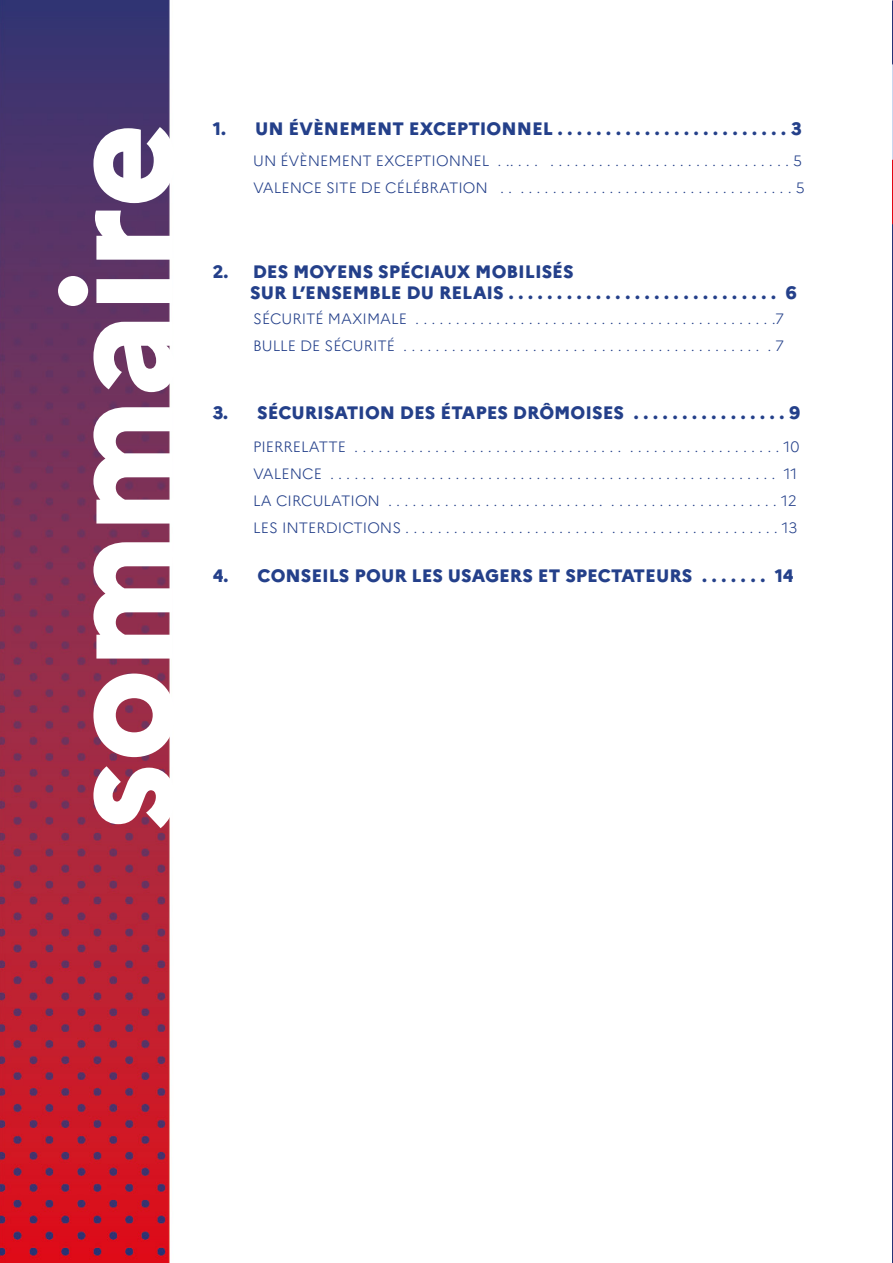
<style>
.page{position:relative;width:893px;height:1263px;background:#fff}
.page>*{position:absolute;margin:0;border:0;box-sizing:border-box;transform-origin:0 0}
.t1{font:800 150px "Marianne";color:#fff}
.t2{font:800 18px/21.6px "Marianne";color:#24408a}
.t3{font:300 15px/27px "Marianne";color:#24408a}
</style>
<div class="page">
<img style="left:0;top:0;width:893px;height:1263px">
<h1 class="t1" style="left:27px;top:832px;width:712px;rotate:-90deg">sommaire</h1>
<p class="t2" style="left:213px;top:118px;width:590px">1. UN ÉVÈNEMENT EXCEPTIONNEL . . . . . . . . . . . . . . . . . . . . . . . . 3</p>
<p class="t3" style="left:253px;top:147px;width:553px">UN ÉVÈNEMENT EXCEPTIONNEL . .. . . . . . . . . . . . . . . . . . . . . . . . . . . . . . . . . . 5<br>VALENCE SITE DE CÉLÉBRATION . . . . . . . . . . . . . . . . . . . . . . . . . . . . . . . . . . . . 5</p>
<p class="t2" style="left:250px;top:260px;width:548px;text-indent:-37px">2. DES MOYENS SPÉCIAUX MOBILISÉS<br>SUR L’ENSEMBLE DU RELAIS . . . . . . . . . . . . . . . . . . . . . . . . . . . . 6</p>
<p class="t3" style="left:253px;top:305px;width:532px">SÉCURITÉ MAXIMALE . . . . . . . . . . . . . . . . . . . . . . . . . . . . . . . . . . . . . . . . . . . . .7<br>BULLE DE SÉCURITÉ . . . . . . . . . . . . . . . . . . . . . . . . . . . . . . . . . . . . . . . . . . . . . 7</p>
<p class="t2" style="left:213px;top:402px;width:589px">3. SÉCURISATION DES ÉTAPES DRÔMOISES . . . . . . . . . . . . . . . . 9</p>
<p class="t3" style="left:253px;top:433px;width:548px">PIERRELATTE . . . . . . . . . . . . . . . . . . . . . . . . . . . . . . . . . . . . . . . . . . . . . . . . . . . . 10<br>VALENCE . . . . . . . . . . . . . . . . . . . . . . . . . . . . . . . . . . . . . . . . . . . . . . . . . . . . . . . 11<br>LA CIRCULATION . . . . . . . . . . . . . . . . . . . . . . . . . . . . . . . . . . . . . . . . . . . . . . . . 12<br>LES INTERDICTIONS . . . . . . . . . . . . . . . . . . . . . . . . . . . . . . . . . . . . . . . . . . . . . . 13</p>
<p class="t2" style="left:213px;top:565px;width:582px">4. CONSEILS POUR LES USAGERS ET SPECTATEURS . . . . . . . 14</p>
</div>
